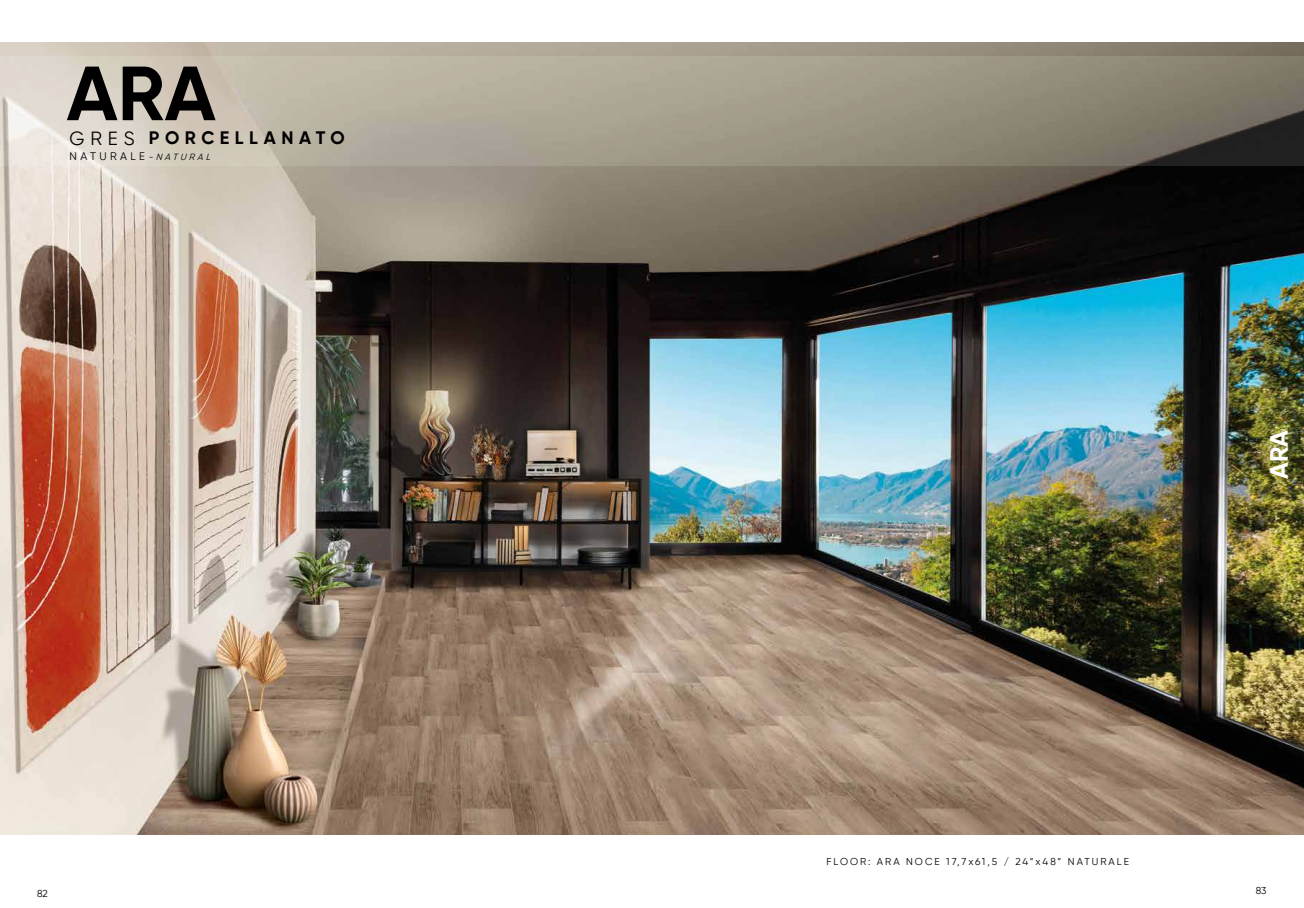
<style>
.page{position:relative;width:1304px;height:908px;background:#fff}
.page>*{position:absolute;margin:0;border:0;box-sizing:border-box;transform-origin:0 0}
.t1{font:700 76.5px "Gilroy";color:#000}
.t2{font:700 25px "Gilroy";color:#fff}
.t3{font:700 18px "Gilroy";letter-spacing:.31em;color:#000}
.t4{font:10.9px "Gilroy";letter-spacing:.31em;color:#000}
.t5{font:10px "Gilroy";letter-spacing:.2em;color:#000}
.s1{font-weight:400;font-size:19px}
.s2{font-style:italic;font-size:9px}
</style>
<div class="page">
<img style="left:0;top:43px;width:1304px;height:790px">
<svg style="left:0;top:57px;width:1304px;height:109px;background:#a6a092"></svg>
<h1 class="t1" style="left:67px;top:45px;width:151px">ARA</h1>
<h3 class="t3" style="left:70px;top:127px;width:277px"><span class="s1">GRES</span> PORCELLANATO</h3>
<p class="t4" style="left:70px;top:150px;width:145px">NATURALE <span class="s2">-NATURAL</span></p>
<h2 class="t2" style="left:1263px;top:479px;width:50px;rotate:-90deg">ARA</h2>
<p class="t5" style="left:826px;top:854px;width:304px">FLOOR: ARA NOCE 17,7x61,5 / 24”x48” NATURALE</p>
<p class="t5" style="left:37px;top:886px;width:12px">82</p>
<p class="t5" style="left:1256px;top:884px;width:12px">83</p>
</div>
